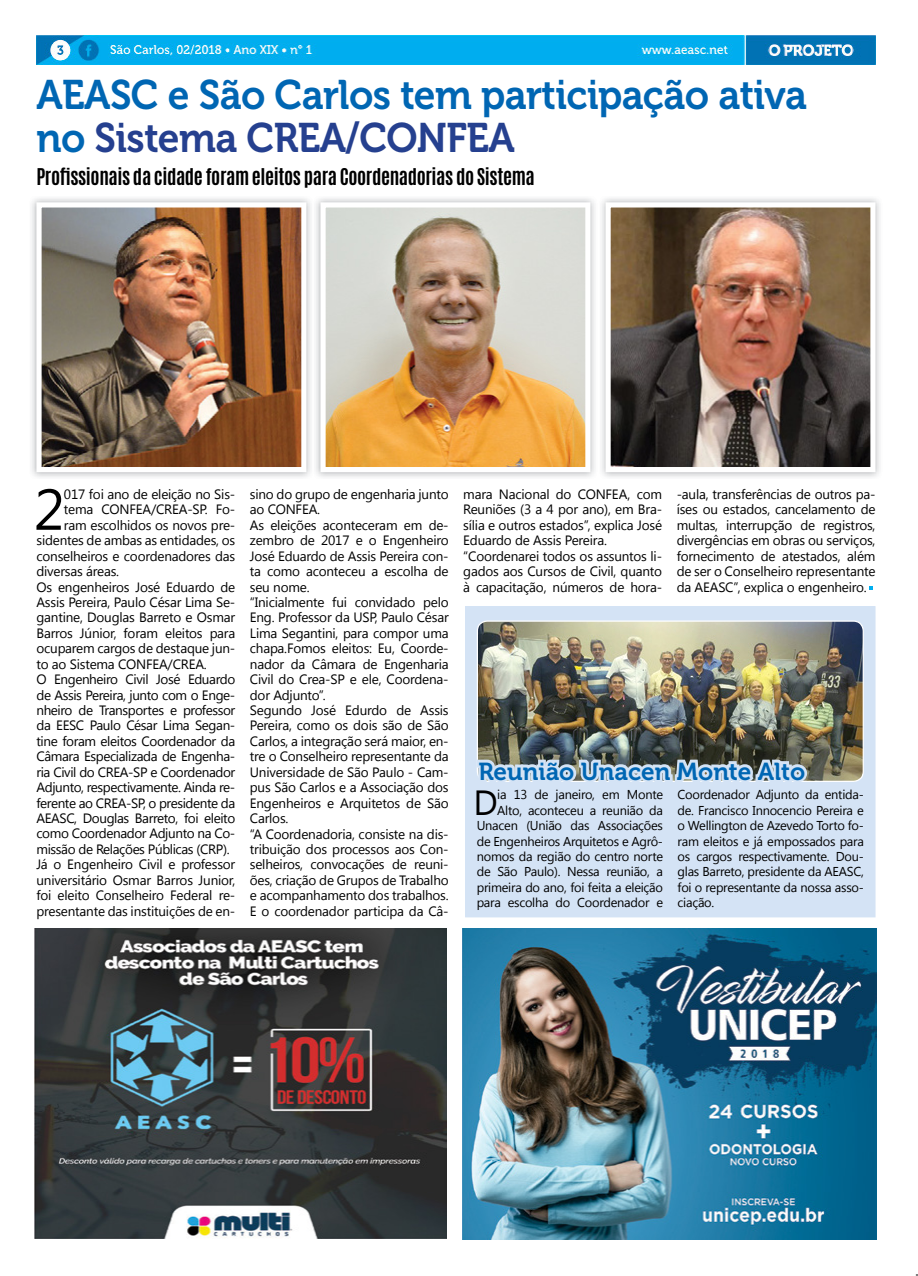
<style>
.page{position:relative;width:918px;height:1276px;background:#fff}
.page>*{position:absolute;margin:0;border:0;box-sizing:border-box;transform-origin:0 0}
.t1{font:57.6px "Segoe UI";color:#000}
.t2{font:41.1px/42.4px "Museo 700";letter-spacing:-.015em;color:#0066b3;scale:.95 1}
.t3{font:34.9px "Segoe UI";color:#000}
.t4{font:24.4px "Museo 700";color:#0066b3}
.t5{font:700 19.3px "Antonio";letter-spacing:-.02em;color:#000}
.t6{font:13.5px/15.4px "Segoe UI";letter-spacing:-.015em;color:#000}
.t7{font:12.9px/15.4px "Segoe UI";letter-spacing:-.02em;color:#000;text-align:right}
.s1{color:#25408f}
</style>
<div class="page">
<img style="left:36px;top:36px;width:839px;height:29px">
<div style="left:465px;top:606px;width:410px;height:311px;background:#d4e3f5"></div>
<img style="left:476px;top:620px;width:387px;height:162px">
<svg style="left:474px;top:753px;width:335px;height:43px;background:#afbbc6"></svg>
<img style="left:35px;top:928px;width:411px;height:310px">
<img style="left:462px;top:928px;width:413px;height:311px">
<img style="left:32px;top:198px;width:563px;height:279px">
<img style="left:36px;top:202px;width:270px;height:270px">
<svg style="left:320px;top:202px;width:270px;height:270px;background:#d7bb97"></svg>
<img style="left:602px;top:198px;width:278px;height:279px">
<img style="left:605px;top:202px;width:270px;height:270px">
<svg style="left:869px;top:586px;width:3px;height:4px"></svg>
<h2 class="t2" style="left:36px;top:74px;width:812px">AEASC e São Carlos tem participação ativa no <span class="s1">Sistema CREA/CONFEA</span></h2>
<h3 class="t5" style="left:36px;top:162px;width:499px">Profissionais da cidade foram eleitos para Coordenadorias do Sistema</h3>
<h1 class="t1" style="left:34px;top:469px;width:33px">2</h1>
<p class="t6" style="left:64px;top:486px;width:173px">017 foi ano de eleição no Sis-</p>
<p class="t6" style="left:64px;top:501px;width:173px">tema CONFEA/CREA-SP. Fo-</p>
<p class="t6" style="left:64px;top:517px;width:173px">ram escolhidos os novos pre-</p>
<p class="t6" style="left:36px;top:532px;width:200px">sidentes de ambas as entidades, os</p>
<p class="t6" style="left:36px;top:547px;width:200px">conselheiros e coordenadores das</p>
<p class="t6" style="left:36px;top:563px;width:84px">diversas áreas.</p>
<p class="t6" style="left:36px;top:578px;width:200px">Os engenheiros José Eduardo de</p>
<p class="t6" style="left:36px;top:594px;width:200px">Assis Pereira, Paulo César Lima Se-</p>
<p class="t6" style="left:36px;top:609px;width:200px">gantine, Douglas Barreto e Osmar</p>
<p class="t6" style="left:36px;top:625px;width:200px">Barros Júnior, foram eleitos para</p>
<p class="t6" style="left:36px;top:640px;width:200px">ocuparem cargos de destaque jun-</p>
<p class="t6" style="left:36px;top:655px;width:172px">to ao Sistema CONFEA/CREA.</p>
<p class="t6" style="left:36px;top:671px;width:200px">O Engenheiro Civil José Eduardo</p>
<p class="t6" style="left:36px;top:686px;width:200px">de Assis Pereira, junto com o Enge-</p>
<p class="t6" style="left:36px;top:702px;width:200px">nheiro de Transportes e professor</p>
<p class="t6" style="left:36px;top:717px;width:200px">da EESC Paulo César Lima Segan-</p>
<p class="t6" style="left:36px;top:733px;width:200px">tine foram eleitos Coordenador da</p>
<p class="t6" style="left:36px;top:748px;width:200px">Câmara Especializada de Engenha-</p>
<p class="t6" style="left:36px;top:763px;width:200px">ria Civil do CREA-SP e Coordenador</p>
<p class="t6" style="left:36px;top:779px;width:200px">Adjunto, respectivamente. Ainda re-</p>
<p class="t6" style="left:36px;top:794px;width:200px">ferente ao CREA-SP, o presidente da</p>
<p class="t6" style="left:36px;top:810px;width:200px">AEASC, Douglas Barreto, foi eleito</p>
<p class="t6" style="left:36px;top:825px;width:200px">como Coordenador Adjunto na Co-</p>
<p class="t6" style="left:36px;top:841px;width:194px">missão de Relações Públicas (CRP).</p>
<p class="t6" style="left:36px;top:856px;width:200px">Já o Engenheiro Civil e professor</p>
<p class="t6" style="left:36px;top:871px;width:200px">universitário Osmar Barros Junior,</p>
<p class="t6" style="left:36px;top:887px;width:200px">foi eleito Conselheiro Federal re-</p>
<p class="t6" style="left:36px;top:902px;width:200px">presentante das instituições de en-</p>
<p class="t6" style="left:250px;top:486px;width:200px">sino do grupo de engenharia junto ao CONFEA.<br>As eleições aconteceram em de&shy;zembro de 2017 e o Engenheiro<br>José Eduardo de Assis Pereira con&shy;ta como aconteceu a escolha de seu nome.<br>“Inicialmente fui convidado pelo<br>Eng. Professor da USP, Paulo César<br>Lima Segantini, para compor uma chapa.Fomos eleitos: Eu, Coorde&shy;nador da Câmara de Engenharia<br>Civil do Crea-SP e ele, Coordena&shy;dor Adjunto”.<br>Segundo José Edurdo de Assis<br>Pereira, como os dois são de São<br>Carlos, a integração será maior, en&shy;tre o Conselheiro representante da<br>Universidade de São Paulo - Cam&shy;pus São Carlos e a Associação dos<br>Engenheiros e Arquitetos de São<br>Carlos.<br>“A Coordenadoria, consiste na dis&shy;tribuição dos processos aos Con&shy;selheiros, convocações de reuni&shy;ões, criação de Grupos de Trabalho e acompanhamento dos trabalhos.<br>E o coordenador participa da Câ-</p>
<p class="t6" style="left:463px;top:486px;width:200px">mara Nacional do CONFEA, com<br>Reuniões (3 a 4 por ano), em Bra&shy;sília e outros estados”, explica José<br>Eduardo de Assis Pereira. “Coordenarei todos os assuntos li&shy;gados aos Cursos de Civil, quanto à capacitação, números de hora-</p>
<p class="t6" style="left:676px;top:486px;width:200px;text-align:justify">-aula, transferências de outros pa&shy;íses ou estados, cancelamento de multas, interrupção de registros, divergências em obras ou serviços, fornecimento de atestados, além de ser o Conselheiro representante da AEASC”, explica o engenheiro.</p>
<h3 class="t4" style="left:478px;top:757px;width:328px">Reunião Unacen Monte Alto</h3>
<p class="t7" style="left:476px;top:786px;width:188px">ia 13 de janeiro, em Monte<br>Alto, aconteceu a reunião da<br>Unacen (União das Associações de Engenheiros Arquitetos e Agrô&shy;nomos da região do centro norte de São Paulo). Nessa reunião, a primeira do ano, foi feita a eleição para escolha do Coordenador e</p>
<p class="t7" style="left:677px;top:786px;width:188px;text-align:justify">Coordenador Adjunto da entida&shy;de. Francisco Innocencio Pereira e o Wellington de Azevedo Torto fo&shy;ram eleitos e já empossados para os cargos respectivamente. Dou&shy;glas Barreto, presidente da AEASC, foi o representante da nossa asso&shy;ciação.</p>
<h3 class="t3" style="left:473px;top:778px;width:26px">D</h3>
</div>
